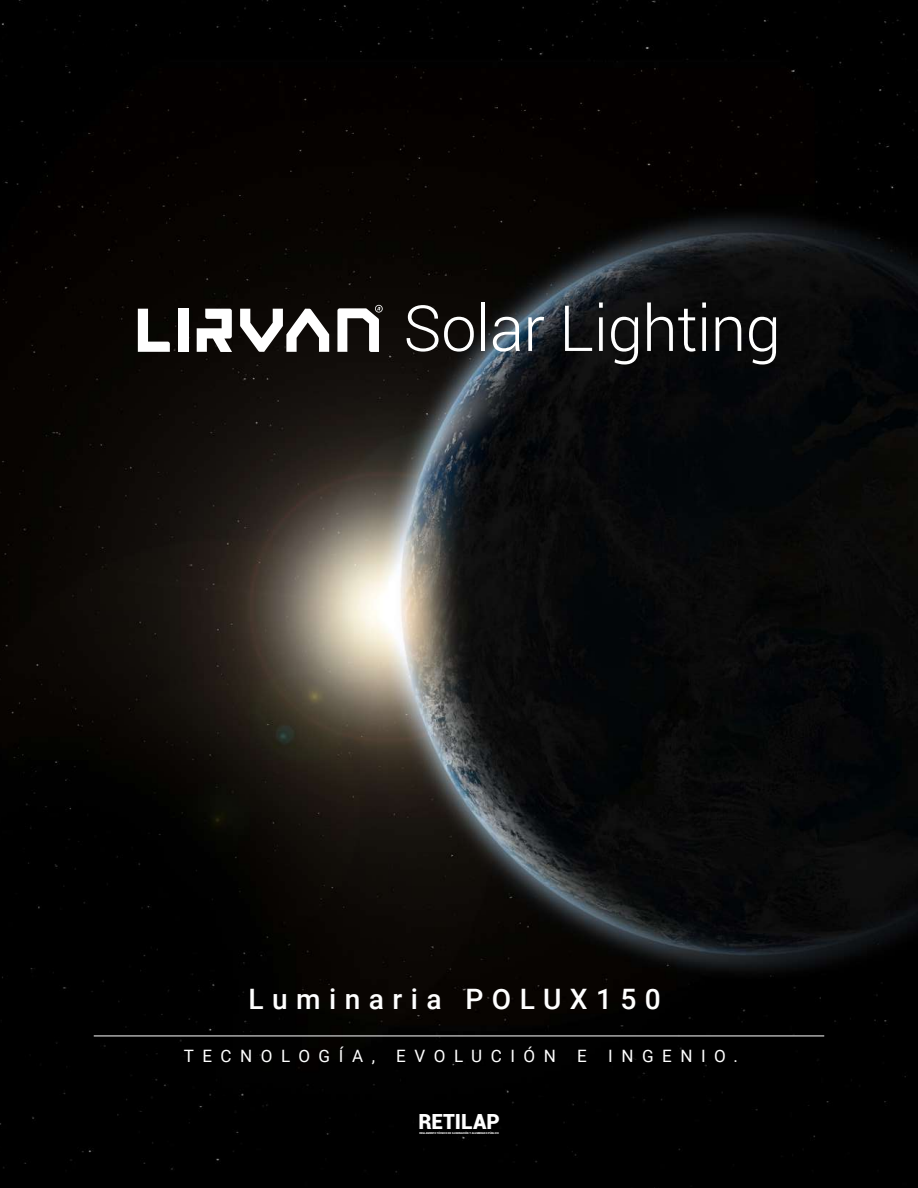
<style>
.page{position:relative;width:918px;height:1188px;background:#fff}
.page>*{position:absolute;margin:0;border:0;box-sizing:border-box;transform-origin:0 0}
.t1{font:300 63.6px "Roboto";letter-spacing:-.01em;color:#fff}
.t2{font:500 28.2px "Roboto";letter-spacing:.3em;color:#fff}
.t3{font:900 20.85px "Roboto";color:#fff}
.t4{font:17.1px "Roboto";letter-spacing:.5em;color:#fff}
.t5{font:900 2.55px "Roboto";color:#fff}
</style>
<div class="page">
<img style="left:0;top:0;width:918px;height:1188px">
<hr style="left:94px;top:1036px;width:730px;height:1px;background:#fff">
<svg style="left:138px;top:309px;width:32px;height:43px"></svg>
<div style="left:178px;top:309px;width:10px;height:43px;background:#fff"></div>
<svg style="left:197px;top:309px;width:35px;height:43px"></svg>
<svg style="left:240px;top:309px;width:89px;height:43px"></svg>
<svg style="left:337px;top:305px;width:46px;height:47px"></svg>
<h1 class="t1" style="left:404px;top:284px;width:379px">Solar Lighting</h1>
<h2 class="t2" style="left:249px;top:980px;width:414px">Luminaria POLUX150</h2>
<h3 class="t4" style="left:184px;top:1044px;width:556px">TECNOLOGÍA, EVOLUCIÓN E INGENIO.</h3>
<h3 class="t3" style="left:418px;top:1107px;width:83px">RETILAP</h3>
<p class="t5" style="left:419px;top:1131px;width:81px">REGLAMENTO TÉCNICO DE ILUMINACIÓN Y ALUMBRADO PÚBLICO</p>
</div>
